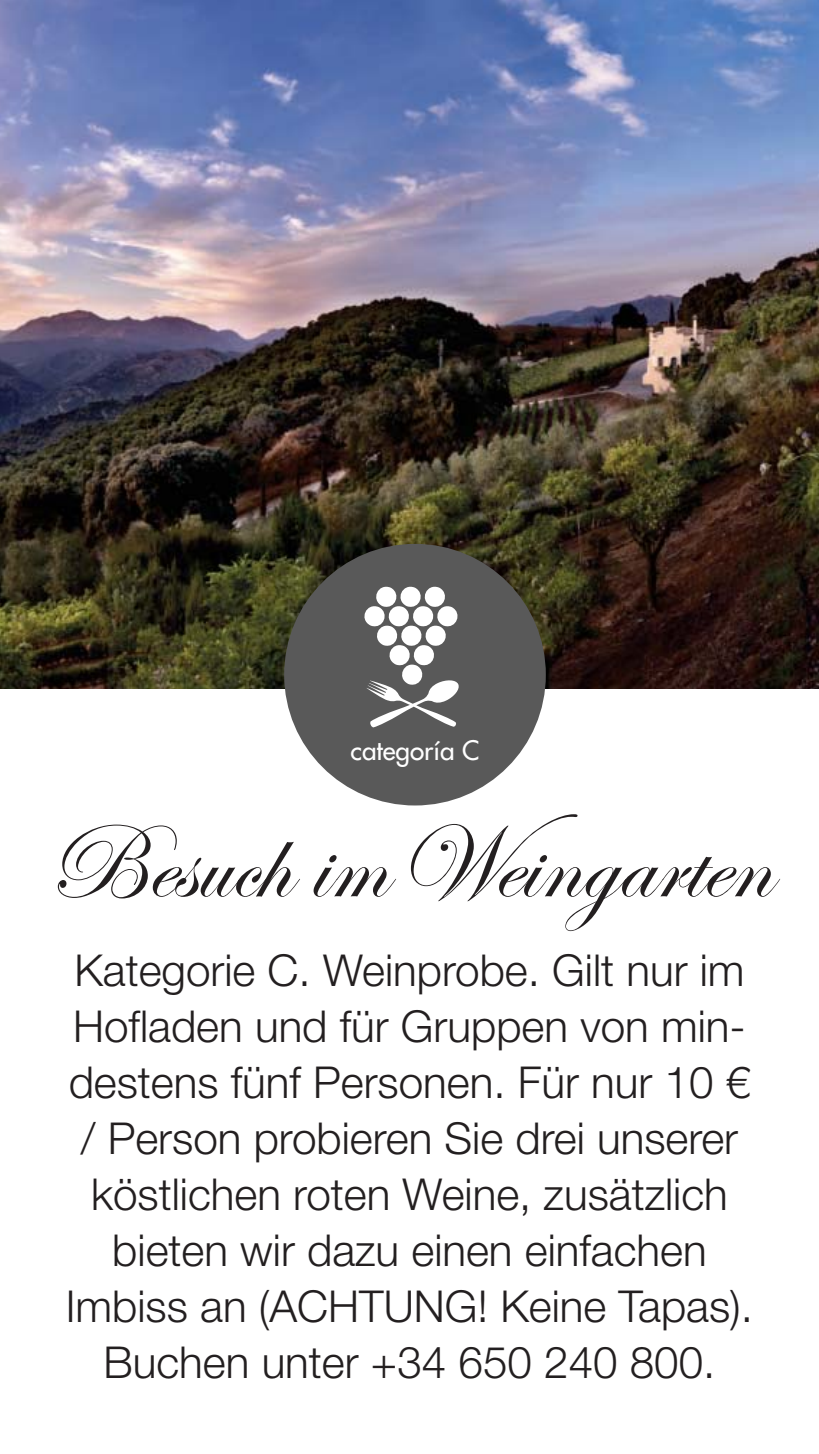
<style>
.page{position:relative;width:819px;height:1454px;background:#fff}
.page>*{position:absolute;margin:0;border:0;box-sizing:border-box;transform-origin:0 0}
.t1{font:108px "Edwardian Scr ITC Regu Alte";color:#231f20}
.t2{font:300 44px/56px "Helvetica Neue";color:#231f20;text-align:center}
.t3{font:500 26px "Futura Std";color:#fff}
</style>
<div class="page">
<img style="left:0;top:0;width:819px;height:688px">
<div style="left:284px;top:544px;width:262px;height:261px;background:#595959;border-radius:50%"></div>
<svg style="left:364px;top:586px;width:95px;height:141px"></svg>
<p class="t3" style="left:350px;top:736px;width:130px">categoría C</p>
<h1 class="t1" style="left:45px;top:795px;width:726px">Besuch imWeingarten</h1>
<p class="t2" style="left:66px;top:946px;width:689px">Kategorie C. Weinprobe. Gilt nur im Hofladen und für Gruppen von min&shy;destens fünf Personen. Für nur 10 € / Person probieren Sie drei unserer köstlichen roten Weine, zusätzlich bieten wir dazu einen einfachen Imbiss an (ACHTUNG! Keine Tapas).<br>Buchen unter +34 650 240 800.</p>
</div>
